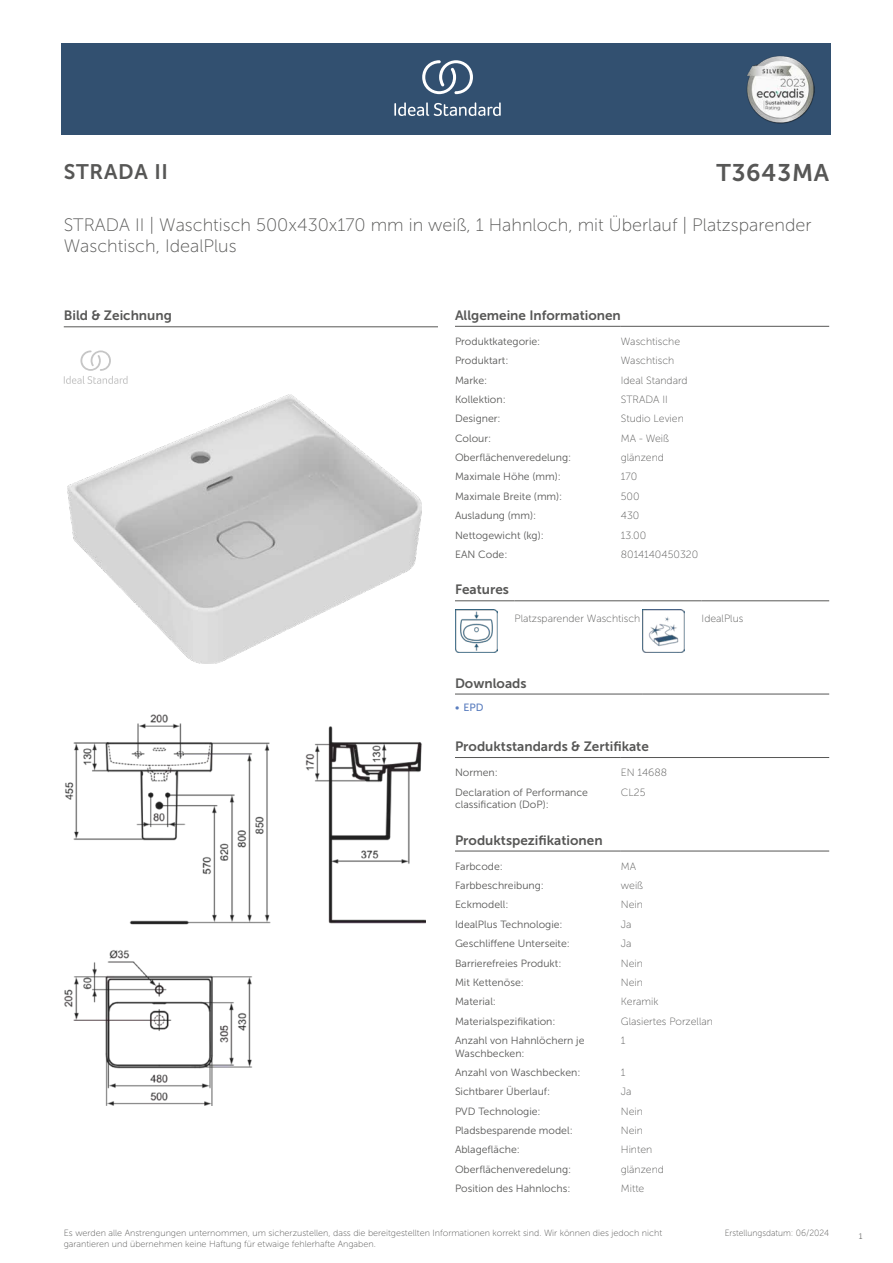
<style>
.page{position:relative;width:893px;height:1263px;background:#fff}
.page>*{position:absolute;margin:0;border:0;box-sizing:border-box;transform-origin:0 0}
.t1{font:24px "Museo Sans 700";letter-spacing:.035em;color:#575756}
.t2{font:21px "Museo Sans 700";letter-spacing:.035em;color:#575756}
.t3{font:18px/21.6px "Museo Sans 100";color:#575756}
.t4{font:13.5px "Museo Sans 700";color:#575756}
.t5{font:10.5px/12.6px "Museo Sans 300";color:#575756}
.t6{font:10.5px "Museo Sans 100";color:#575756}
.t7{font:10.5px "Museo Sans 500";color:#5b7ebf}
.t8{font:9px/10.8px "Museo Sans 100";color:#575756}
.t9{font:9px "Museo Sans 100";color:#575756;scale:.95 1}
.t10{font:300 9px "Calibri";color:#575756;scale:.95 1}
</style>
<div class="page">
<div style="left:62px;top:43px;width:769px;height:91px;background:#325070"></div>
<hr style="left:455px;top:326px;width:166px;height:1px;background:#575756">
<hr style="left:621px;top:326px;width:208px;height:1px;background:#575756">
<hr style="left:455px;top:600px;width:59px;height:1px;background:#575756">
<hr style="left:514px;top:600px;width:128px;height:1px;background:#575756">
<hr style="left:642px;top:600px;width:60px;height:1px;background:#575756">
<hr style="left:702px;top:600px;width:127px;height:1px;background:#575756">
<img style="left:455px;top:609px;width:42px;height:43px">
<img style="left:642px;top:609px;width:43px;height:43px">
<hr style="left:455px;top:694px;width:187px;height:1px;background:#575756">
<hr style="left:642px;top:694px;width:187px;height:1px;background:#575756">
<hr style="left:455px;top:757px;width:166px;height:1px;background:#575756">
<hr style="left:621px;top:757px;width:208px;height:1px;background:#575756">
<hr style="left:455px;top:851px;width:166px;height:1px;background:#575756">
<hr style="left:621px;top:851px;width:208px;height:1px;background:#575756">
<img style="left:64px;top:714px;width:361px;height:391px">
<hr style="left:64px;top:327px;width:374px;height:1px;background:#575756">
<svg style="left:64px;top:350px;width:64px;height:34px"></svg>
<img style="left:68px;top:395px;width:353px;height:269px">
<svg style="left:394px;top:102px;width:107px;height:14px"></svg>
<svg style="left:422px;top:60px;width:51px;height:34px"></svg>
<img style="left:746px;top:56px;width:68px;height:67px">
<h2 class="t2" style="left:64px;top:160px;width:106px">STRADA II</h2>
<h1 class="t1" style="left:716px;top:160px;width:114px">T3643MA</h1>
<h3 class="t3" style="left:64px;top:214px;width:749px">STRADA II | Waschtisch 500x430x170 mm in weiß, 1 Hahnloch, mit Überlauf | Platzsparender<br>Waschtisch, IdealPlus</h3>
<p class="t4" style="left:64px;top:308px;width:110px">Bild &amp; Zeichnung</p>
<p class="t4" style="left:455px;top:308px;width:167px">Allgemeine Informationen</p>
<p class="t5" style="left:455px;top:335px;width:87px">Produktkategorie:</p>
<p class="t6" style="left:621px;top:336px;width:61px">Waschtische</p>
<p class="t5" style="left:455px;top:354px;width:55px">Produktart:</p>
<p class="t6" style="left:621px;top:355px;width:55px">Waschtisch</p>
<p class="t5" style="left:455px;top:374px;width:34px">Marke:</p>
<p class="t6" style="left:621px;top:374px;width:68px">Ideal Standard</p>
<p class="t5" style="left:455px;top:393px;width:52px">Kollektion:</p>
<p class="t6" style="left:621px;top:394px;width:48px">STRADA II</p>
<p class="t5" style="left:455px;top:413px;width:47px">Designer:</p>
<p class="t6" style="left:621px;top:413px;width:65px">Studio Levien</p>
<p class="t5" style="left:455px;top:432px;width:38px">Colour:</p>
<p class="t6" style="left:621px;top:433px;width:50px">MA - Weiß</p>
<p class="t5" style="left:455px;top:451px;width:118px">Oberflächenveredelung:</p>
<p class="t6" style="left:621px;top:452px;width:45px">glänzend</p>
<p class="t5" style="left:455px;top:471px;width:107px">Maximale Höhe (mm):</p>
<p class="t6" style="left:621px;top:471px;width:18px">170</p>
<p class="t5" style="left:455px;top:490px;width:109px">Maximale Breite (mm):</p>
<p class="t6" style="left:621px;top:491px;width:20px">500</p>
<p class="t5" style="left:455px;top:509px;width:83px">Ausladung (mm):</p>
<p class="t6" style="left:621px;top:510px;width:20px">430</p>
<p class="t5" style="left:455px;top:529px;width:90px">Nettogewicht (kg):</p>
<p class="t6" style="left:621px;top:529px;width:27px">13.00</p>
<p class="t5" style="left:455px;top:548px;width:54px">EAN Code:</p>
<p class="t6" style="left:621px;top:549px;width:79px">8014140450320</p>
<p class="t4" style="left:455px;top:582px;width:55px">Features</p>
<p class="t6" style="left:514px;top:612px;width:127px">Platzsparender Waschtisch</p>
<p class="t6" style="left:702px;top:612px;width:43px">IdealPlus</p>
<p class="t4" style="left:455px;top:675px;width:73px">Downloads</p>
<p class="t7" style="left:455px;top:701px;width:30px">• EPD</p>
<p class="t4" style="left:455px;top:739px;width:195px">Produktstandards &amp; Zertifikate</p>
<p class="t5" style="left:455px;top:766px;width:44px">Normen:</p>
<p class="t6" style="left:621px;top:767px;width:48px">EN 14688</p>
<p class="t5" style="left:455px;top:786px;width:135px">Declaration of Performance classification (DoP):</p>
<p class="t6" style="left:621px;top:786px;width:26px">CL25</p>
<p class="t4" style="left:455px;top:832px;width:149px">Produktspezifikationen</p>
<p class="t5" style="left:455px;top:860px;width:49px">Farbcode:</p>
<p class="t6" style="left:621px;top:860px;width:17px">MA</p>
<p class="t5" style="left:455px;top:879px;width:90px">Farbbeschreibung:</p>
<p class="t6" style="left:621px;top:880px;width:24px">weiß</p>
<p class="t5" style="left:455px;top:898px;width:55px">Eckmodell:</p>
<p class="t6" style="left:621px;top:899px;width:24px">Nein</p>
<p class="t5" style="left:455px;top:918px;width:109px">IdealPlus Technologie:</p>
<p class="t6" style="left:621px;top:919px;width:12px">Ja</p>
<p class="t5" style="left:455px;top:937px;width:116px">Geschliffene Unterseite:</p>
<p class="t6" style="left:621px;top:938px;width:12px">Ja</p>
<p class="t5" style="left:455px;top:957px;width:108px">Barrierefreies Produkt:</p>
<p class="t6" style="left:621px;top:957px;width:24px">Nein</p>
<p class="t5" style="left:455px;top:976px;width:70px">Mit Kettenöse:</p>
<p class="t6" style="left:621px;top:977px;width:24px">Nein</p>
<p class="t5" style="left:455px;top:995px;width:43px">Material:</p>
<p class="t6" style="left:621px;top:996px;width:39px">Keramik</p>
<p class="t5" style="left:455px;top:1015px;width:102px">Materialspezifikation:</p>
<p class="t6" style="left:621px;top:1015px;width:94px">Glasiertes Porzellan</p>
<p class="t5" style="left:455px;top:1034px;width:131px">Anzahl von Hahnlöchern je<br>Waschbecken:</p>
<p class="t6" style="left:621px;top:1035px;width:6px">1</p>
<p class="t5" style="left:455px;top:1066px;width:127px">Anzahl von Waschbecken:</p>
<p class="t6" style="left:621px;top:1067px;width:6px">1</p>
<p class="t5" style="left:455px;top:1085px;width:97px">Sichtbarer Überlauf:</p>
<p class="t6" style="left:621px;top:1086px;width:12px">Ja</p>
<p class="t5" style="left:455px;top:1105px;width:87px">PVD Technologie:</p>
<p class="t6" style="left:621px;top:1105px;width:24px">Nein</p>
<p class="t5" style="left:455px;top:1124px;width:119px">Pladsbesparende model:</p>
<p class="t6" style="left:621px;top:1125px;width:24px">Nein</p>
<p class="t5" style="left:455px;top:1143px;width:66px">Ablagefläche:</p>
<p class="t6" style="left:621px;top:1144px;width:33px">Hinten</p>
<p class="t5" style="left:455px;top:1163px;width:118px">Oberflächenveredelung:</p>
<p class="t6" style="left:621px;top:1163px;width:45px">glänzend</p>
<p class="t5" style="left:455px;top:1182px;width:117px">Position des Hahnlochs:</p>
<p class="t6" style="left:621px;top:1183px;width:25px">Mitte</p>
<p class="t8" style="left:64px;top:1227px;width:600px">Es werden alle Anstrengungen unternommen, um sicherzustellen, dass die bereitgestellten Informationen korrekt sind. Wir können dies jedoch nicht garantieren und übernehmen keine Haftung für etwaige fehlerhafte Angaben.</p>
<p class="t9" style="left:725px;top:1228px;width:111px">Erstellungsdatum: 06/2024</p>
<p class="t10" style="left:858px;top:1230px;width:6px">1</p>
</div>
